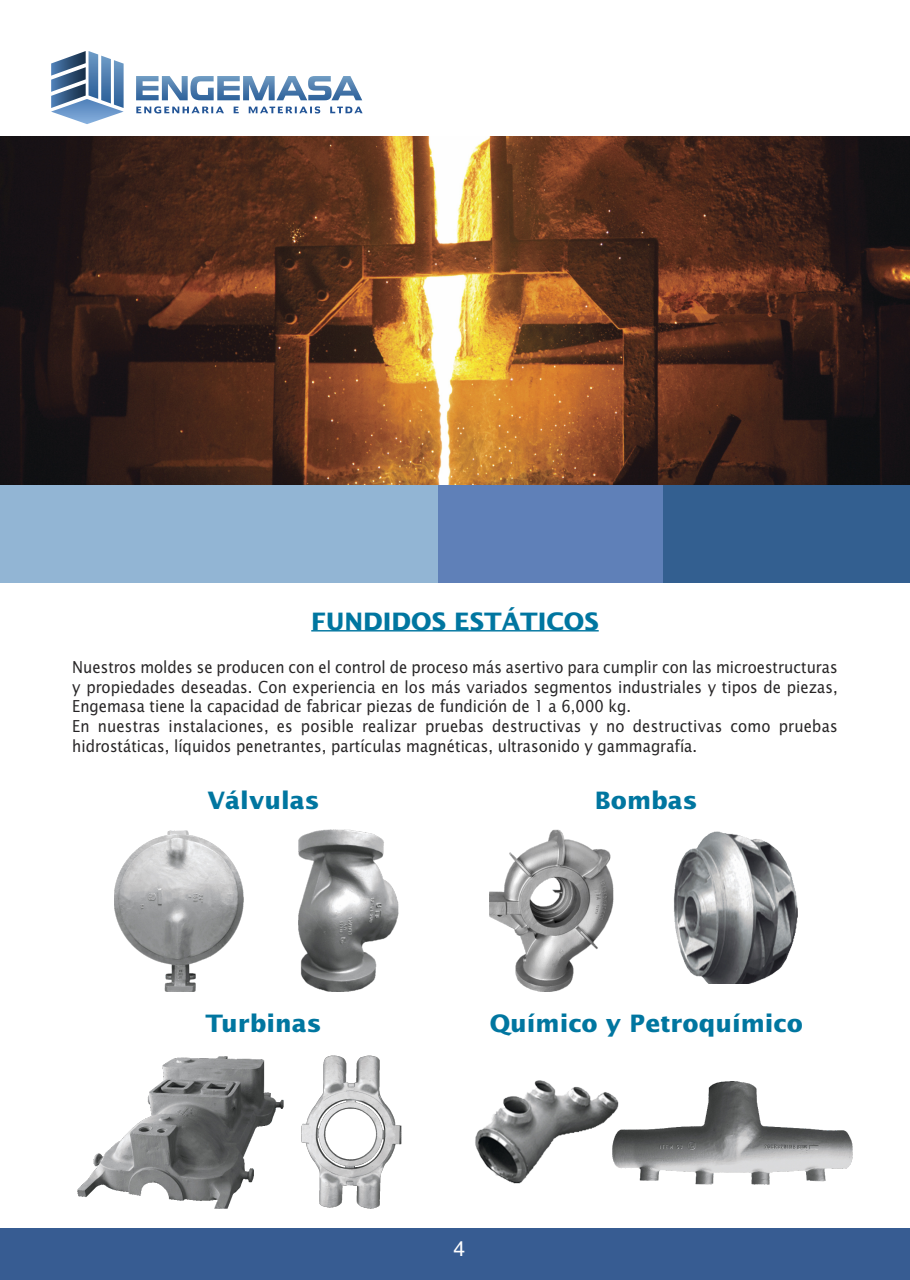
<style>
.page{position:relative;width:910px;height:1280px;background:#fff}
.page>*{position:absolute;margin:0;border:0;box-sizing:border-box;transform-origin:0 0}
.t1{font:700 24px "Lucida Sans";color:#0076a0}
.t2{font:21px "Helvetica";color:#fff}
.t3{font:16.5px/19.8px "Lucida Sans";color:#272526;scale:.9 1}
</style>
<div class="page">
<div style="left:0;top:1229px;width:910px;height:51px;background:#375c92"></div>
<img style="left:0;top:136px;width:910px;height:349px">
<div style="left:0;top:485px;width:438px;height:98px;background:#92b5d4"></div>
<div style="left:438px;top:485px;width:225px;height:98px;background:#5f80b8"></div>
<div style="left:663px;top:485px;width:247px;height:98px;background:#335f90"></div>
<svg style="left:51px;top:51px;width:73px;height:73px"></svg>
<svg style="left:136px;top:76px;width:226px;height:24px"></svg>
<svg style="left:136px;top:106px;width:227px;height:7px"></svg>
<hr style="left:311px;top:630px;width:288px;height:1px;background:#0076a0">
<img style="left:475px;top:1080px;width:138px;height:103px">
<img style="left:613px;top:1081px;width:240px;height:103px">
<img style="left:489px;top:830px;width:124px;height:161px">
<img style="left:673px;top:831px;width:125px;height:152px">
<img style="left:77px;top:1056px;width:206px;height:152px">
<img style="left:115px;top:830px;width:128px;height:161px">
<img style="left:299px;top:829px;width:100px;height:162px">
<img style="left:301px;top:1055px;width:101px;height:154px">
<h1 class="t1" style="left:311px;top:611px;width:289px">FUNDIDOS ESTÁTICOS</h1>
<p class="t3" style="left:72px;top:658px;width:852px">Nuestros moldes se producen con el control de proceso más asertivo para cumplir con las microestructuras y propiedades deseadas. Con experiencia en los más variados segmentos industriales y tipos de piezas, Engemasa tiene la capacidad de fabricar piezas de fundición de 1 a 6,000 kg.<br>En nuestras instalaciones, es posible realizar pruebas destructivas y no destructivas como pruebas hidrostáticas, líquidos penetrantes, partículas magnéticas, ultrasonido y gammagrafía.</p>
<h1 class="t1" style="left:207px;top:791px;width:114px">Válvulas</h1>
<h1 class="t1" style="left:595px;top:791px;width:104px">Bombas</h1>
<h1 class="t1" style="left:206px;top:1014px;width:117px">Turbinas</h1>
<h1 class="t1" style="left:490px;top:1014px;width:315px">Químico y Petroquímico</h1>
<p class="t2" style="left:453px;top:1237px;width:13px">4</p>
</div>
